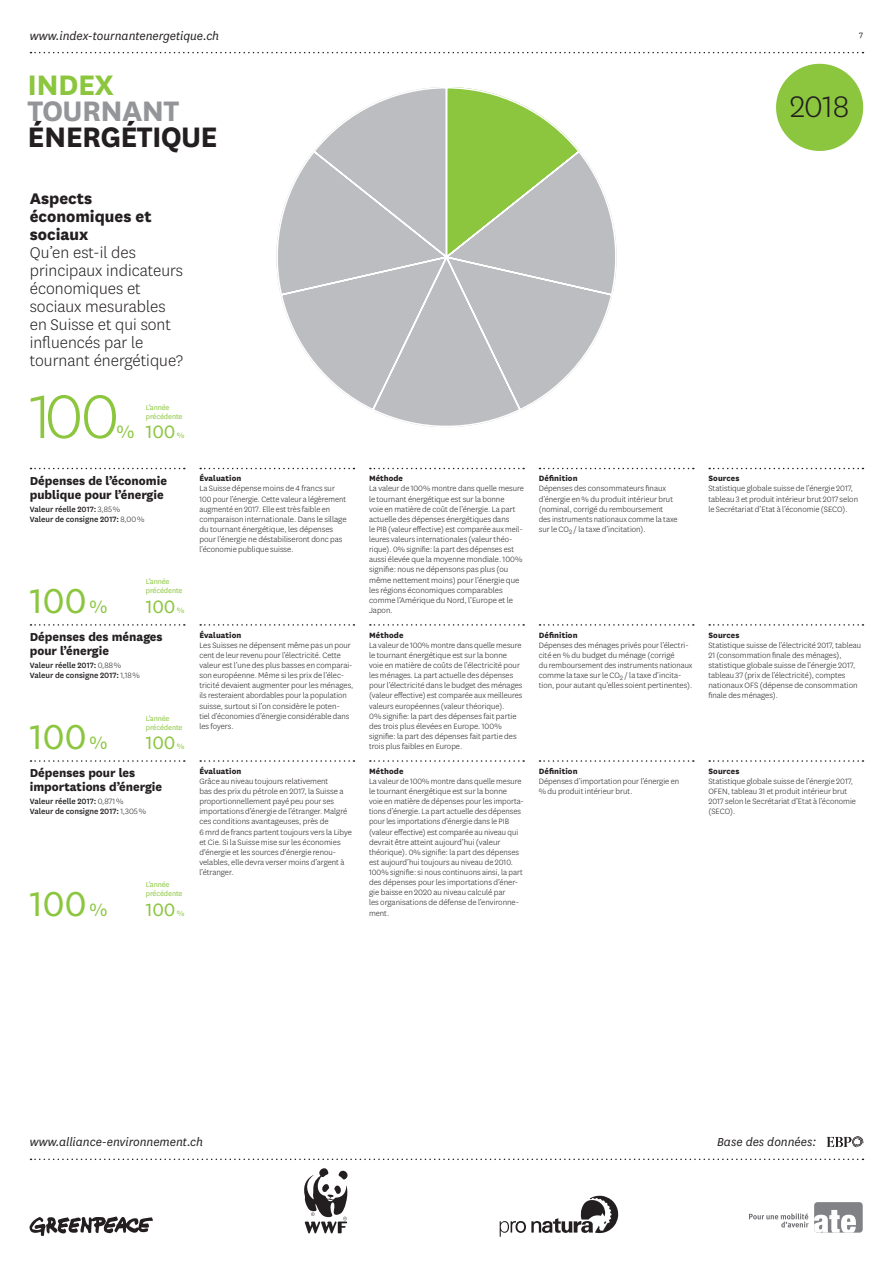
<style>
.page{position:relative;width:893px;height:1263px;background:#fff}
.page>*{position:absolute;margin:0;border:0;box-sizing:border-box;transform-origin:0 0}
.t1{font:300 72px "National";color:#8bc63e}
.t2{font:40.5px "National";letter-spacing:-.01em;color:#8bc63e}
.t3{font:300 34.8px "National";color:#231f20}
.t4{font:700 33px "National";letter-spacing:-.02em;color:#231f20}
.t5{font:700 33px "National";letter-spacing:-.02em;color:#939598}
.t6{font:700 33px "National";letter-spacing:-.02em;color:#8bc63e}
.t7{font:21px "National";letter-spacing:-.01em;color:#8bc63e}
.t8{font:300 18px/18px "National";color:#231f20}
.t9{font:800 18px/18px "National";color:#231f20}
.t10{font:800 13.5px/14px "National";color:#231f20}
.t11{font:italic 13.5px "National";color:#231f20}
.t12{font:300 9px/10.2px "National";color:#231f20}
.t13{font:500 9px/10.2px "National";color:#231f20}
.t14{font:800 9px "National";letter-spacing:.01em;color:#231f20}
.t15{font:9px "National";color:#8bc63e}
.t16{font:9px "National";color:#231f20}
.t17{font:8.25px/9px "National";letter-spacing:-.01em;color:#8bc63e}
.s1{font-weight:300}
.s2{font-size:21px}
</style>
<div class="page">
<svg style="left:31px;top:52px;width:832px;height:1px"></svg>
<div style="left:776px;top:64px;width:87px;height:87px;background:#8bc63e;border-radius:50%"></div>
<svg style="left:827px;top:1136px;width:37px;height:11px"></svg>
<svg style="left:31px;top:1158px;width:832px;height:2px"></svg>
<div style="left:814px;top:1202px;width:49px;height:30px;background:#808285;border-radius:3px"></div>
<svg style="left:749px;top:1210px;width:107px;height:22px"></svg>
<svg style="left:30px;top:1216px;width:123px;height:20px"></svg>
<svg style="left:500px;top:1195px;width:119px;height:42px"></svg>
<svg style="left:304px;top:1168px;width:44px;height:65px"></svg>
<svg style="left:276px;top:87px;width:341px;height:340px"></svg>
<svg style="left:31px;top:468px;width:154px;height:1px"></svg>
<svg style="left:200px;top:468px;width:154px;height:1px"></svg>
<svg style="left:370px;top:468px;width:154px;height:1px"></svg>
<svg style="left:539px;top:468px;width:155px;height:1px"></svg>
<svg style="left:709px;top:468px;width:154px;height:1px"></svg>
<svg style="left:31px;top:624px;width:154px;height:2px"></svg>
<svg style="left:200px;top:624px;width:154px;height:2px"></svg>
<svg style="left:370px;top:624px;width:154px;height:2px"></svg>
<svg style="left:539px;top:624px;width:155px;height:2px"></svg>
<svg style="left:709px;top:624px;width:154px;height:2px"></svg>
<svg style="left:31px;top:760px;width:154px;height:2px"></svg>
<svg style="left:200px;top:760px;width:154px;height:2px"></svg>
<svg style="left:370px;top:760px;width:154px;height:2px"></svg>
<svg style="left:539px;top:760px;width:155px;height:2px"></svg>
<svg style="left:709px;top:760px;width:154px;height:2px"></svg>
<h3 class="t11" style="left:30px;top:27px;width:191px">www.index-tournantenergetique.ch</h3>
<h3 class="t6" style="left:28px;top:62px;width:88px">INDEX</h3>
<h3 class="t5" style="left:28px;top:88px;width:153px">TOURNANT</h3>
<h3 class="t4" style="left:28px;top:114px;width:192px">ÉNERGÉTIQUE</h3>
<h3 class="t9" style="left:30px;top:188px;width:123px">Aspects économiques et sociaux</h3>
<h3 class="t8" style="left:30px;top:243px;width:155px">Qu’en est-il des principaux indicateurs économiques et sociaux mesurables en Suisse et qui sont influencés par le tournant énergétique?</h3>
<h1 class="t1" style="left:30px;top:371px;width:91px">100</h1>
<p class="t17" style="left:146px;top:402px;width:38px">L’année précédente</p>
<h3 class="t7" style="left:146px;top:418px;width:31px">100</h3>
<p class="t15" style="left:177px;top:429px;width:9px">%</p>
<h3 class="t10" style="left:30px;top:472px;width:139px">Dépenses de l’économie publique pour l’énergie</h3>
<p class="t13" style="left:30px;top:503px;width:116px">Valeur réelle 2017: <span class="s1">3,85 %<br></span>Valeur de consigne 2017: <span class="s1">8,00 %</span></p>
<h3 class="t7" style="left:117px;top:418px;width:19px">%</h3>
<h2 class="t2" style="left:30px;top:574px;width:79px">100<span class="s2">%</span></h2>
<p class="t17" style="left:146px;top:577px;width:38px">L’année précédente</p>
<h3 class="t7" style="left:146px;top:593px;width:31px">100</h3>
<p class="t15" style="left:177px;top:604px;width:9px">%</p>
<h3 class="t10" style="left:30px;top:629px;width:134px">Dépenses des ménages pour l’énergie</h3>
<p class="t13" style="left:30px;top:660px;width:112px">Valeur réelle 2017: <span class="s1">0,88 %<br></span>Valeur de consigne 2017: <span class="s1">1,18 %</span></p>
<h2 class="t2" style="left:30px;top:710px;width:79px">100<span class="s2">%</span></h2>
<p class="t17" style="left:146px;top:713px;width:38px">L’année précédente</p>
<h3 class="t7" style="left:146px;top:729px;width:31px">100</h3>
<p class="t15" style="left:177px;top:740px;width:9px">%</p>
<h3 class="t10" style="left:30px;top:765px;width:134px">Dépenses pour les importations d’énergie</h3>
<p class="t13" style="left:30px;top:796px;width:118px">Valeur réelle 2017: <span class="s1">0,871 %<br></span>Valeur de consigne 2017: <span class="s1">1,305 %</span></p>
<h2 class="t2" style="left:30px;top:877px;width:79px">100<span class="s2">%</span></h2>
<p class="t17" style="left:146px;top:880px;width:38px">L’année précédente</p>
<h3 class="t7" style="left:146px;top:895px;width:31px">100</h3>
<p class="t15" style="left:177px;top:907px;width:9px">%</p>
<p class="t14" style="left:199px;top:472px;width:44px">Évaluation</p>
<p class="t12" style="left:199px;top:483px;width:149px">La Suisse dépense moins de 4 francs sur 100 pour l’énergie. Cette valeur a légèrement augmenté en 2017. Elle est très faible en comparaison internationale. Dans le sillage du tournant énergétique, les dépenses pour l’énergie ne déstabiliseront donc pas l’économie publique suisse.</p>
<p class="t14" style="left:199px;top:628px;width:44px">Évaluation</p>
<p class="t12" style="left:199px;top:640px;width:156px">Les Suisses ne dépensent même pas un pour cent de leur revenu pour l’électricité. Cette valeur est l’une des plus basses en comparai&shy;son européenne. Même si les prix de l’élec&shy;tricité devaient augmenter pour les ménages, ils resteraient abordables pour la population suisse, surtout si l’on considère le poten-<br>tiel d’économies d’énergie considérable dans les foyers.</p>
<p class="t14" style="left:199px;top:764px;width:44px">Évaluation</p>
<p class="t12" style="left:199px;top:776px;width:154px">Grâce au niveau toujours relativement<br>bas des prix du pétrole en 2017, la Suisse a proportionnellement payé peu pour ses importations d’énergie de l’étranger. Malgré ces conditions avantageuses, près de<br>6 mrd de francs partent toujours vers la Libye et Cie. Si la Suisse mise sur les économies d'énergie et les sources d'énergie renou&shy;velables, elle devra verser moins d’argent à l’étranger.</p>
<p class="t16" style="left:859px;top:28px;width:6px">7</p>
<h3 class="t3" style="left:790px;top:85px;width:61px">2018</h3>
<p class="t14" style="left:369px;top:472px;width:35px">Méthode</p>
<p class="t12" style="left:369px;top:483px;width:156px">La valeur de 100% montre dans quelle mesure le tournant énergétique est sur la bonne<br>voie en matière de coût de l’énergie. La part actuelle des dépenses énergétiques dans<br>le PIB (valeur effective) est comparée aux meil&shy;leures valeurs internationales (valeur théo&shy;rique). 0% signifie: la part des dépenses est aussi élevée que la moyenne mondiale. 100% signifie: nous ne dépensons pas plus (ou même nettement moins) pour l’énergie que les régions économiques comparables comme l’Amérique du Nord, l’Europe et le Japon.</p>
<p class="t14" style="left:369px;top:628px;width:36px">Méthode</p>
<p class="t12" style="left:369px;top:640px;width:155px">La valeur de 100% montre dans quelle mesure le tournant énergétique est sur la bonne voie en matière de coûts de l’électricité pour les ménages. La part actuelle des dépenses pour l’électricité dans le budget des ménages (valeur effective) est comparée aux meilleures valeurs européennes (valeur théorique).<br>0% signifie: la part des dépenses fait partie des trois plus élevées en Europe. 100% signifie: la part des dépenses fait partie des trois plus faibles en Europe.</p>
<p class="t14" style="left:369px;top:764px;width:36px">Méthode</p>
<p class="t12" style="left:369px;top:776px;width:156px">La valeur de 100% montre dans quelle mesure le tournant énergétique est sur la bonne<br>voie en matière de dépenses pour les importa&shy;tions d’énergie. La part actuelle des dépenses pour les importations d’énergie dans le PIB (valeur effective) est comparée au niveau qui devrait être atteint aujourd’hui (valeur théorique). 0% signifie: la part des dépenses est aujourd’hui toujours au niveau de 2010.<br>100% signifie: si nous continuons ainsi, la part des dépenses pour les importations d’éner&shy;gie baisse en 2020 au niveau calculé par<br>les organisations de défense de l’environne&shy;ment.</p>
<p class="t14" style="left:539px;top:472px;width:40px">Définition</p>
<p class="t12" style="left:539px;top:483px;width:141px">Dépenses des consommateurs finaux d’énergie en % du produit intérieur brut (nominal, corrigé du remboursement<br>des instruments nationaux comme la taxe sur le CO<sub>2</sub> / la taxe d’incitation).</p>
<p class="t14" style="left:539px;top:628px;width:40px">Définition</p>
<p class="t12" style="left:539px;top:640px;width:155px">Dépenses des ménages privés pour l’électri&shy;cité en % du budget du ménage (corrigé<br>du remboursement des instruments nationaux comme la taxe sur le CO<sub>2</sub> / la taxe d’incita&shy;tion, pour autant qu’elles soient pertinentes).</p>
<p class="t14" style="left:539px;top:764px;width:40px">Définition</p>
<p class="t12" style="left:539px;top:776px;width:142px">Dépenses d’importation pour l’énergie en % du produit intérieur brut.</p>
<p class="t14" style="left:708px;top:472px;width:33px">Sources</p>
<p class="t12" style="left:708px;top:483px;width:151px">Statistique globale suisse de l’énergie 2017, tableau 3 et produit intérieur brut 2017 selon le Secrétariat d’Etat à l’économie (SECO).</p>
<p class="t14" style="left:708px;top:628px;width:33px">Sources</p>
<p class="t12" style="left:708px;top:640px;width:154px">Statistique suisse de l’électricité 2017, tableau 21 (consommation finale des ménages), statistique globale suisse de l’énergie 2017, tableau 37 (prix de l’électricité), comptes nationaux OFS (dépense de consommation finale des ménages).</p>
<p class="t14" style="left:708px;top:764px;width:33px">Sources</p>
<p class="t12" style="left:708px;top:776px;width:149px">Statistique globale suisse de l’énergie 2017, OFEN, tableau 31 et produit intérieur brut 2017 selon le Secrétariat d’Etat à l’économie (SECO).</p>
<h3 class="t11" style="left:30px;top:1134px;width:175px">www.alliance-environnement.ch</h3>
<h3 class="t11" style="left:717px;top:1134px;width:101px">Base des données:</h3>
</div>
